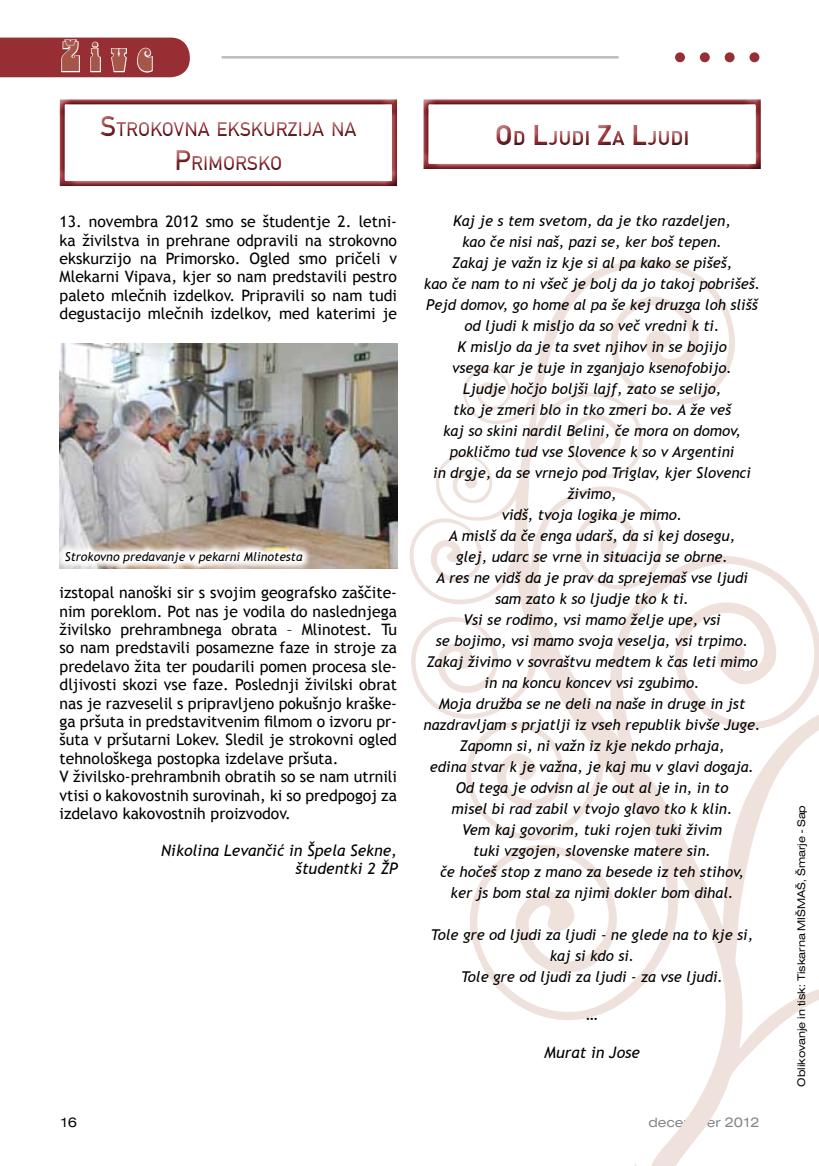
<style>
.page{position:relative;width:819px;height:1166px;background:#fff}
.page>*{position:absolute;margin:0;border:0;box-sizing:border-box;transform-origin:0 0}
.t1{font:43.75px "Bottleneck PEE";color:#a65549}
.t2{font:19.6px/33.6px "DIN Mittelschrift LTCE";color:#962e34;text-align:center}
.t3{font:19.6px "DIN Bold";color:#962e34}
.t4{font:15.75px/18.4px "Trebuchet MS";color:#000;text-align:justify}
.t5{font:italic 15.75px/18.4px "Trebuchet MS";color:#000;text-align:right}
.t6{font:italic 14.88px/21px "Trebuchet MS";color:#000;text-align:center}
.t7{font:14px "Nimbus San DEE Regu Exte";color:#808285}
.t8{font:14px "Nimbus San DEE Regu Exte";color:#000}
.t9{font:italic 12.25px "Trebuchet MS";color:#000}
.t10{font:11.38px "Nimbus San DEE Regu Exte";color:#000}
.s1{font-size:28px}
</style>
<div class="page">
<div style="left:675px;top:52px;width:10px;height:10px;background:#962e34;border-radius:50%"></div>
<div style="left:699px;top:52px;width:10px;height:10px;background:#962e34;border-radius:50%"></div>
<div style="left:724px;top:52px;width:10px;height:10px;background:#962e34;border-radius:50%"></div>
<div style="left:749px;top:52px;width:10px;height:10px;background:#962e34;border-radius:50%"></div>
<hr style="left:221px;top:56px;width:397px;height:3px;background:#bcbec0">
<svg style="left:0;top:38px;width:190px;height:39px;background:#a1454a"></svg>
<svg style="left:409px;top:259px;width:410px;height:907px"></svg>
<div style="left:58px;top:100px;width:342px;height:87px;background:#000;opacity:.75"></div>
<img style="left:60px;top:343px;width:337px;height:225px">
<svg style="left:59px;top:541px;width:251px;height:28px"></svg>
<div style="left:422px;top:100px;width:341px;height:69px;background:#000;opacity:.75"></div>
<h1 class="t1" style="left:61px;top:35px;width:92px">Živc</h1>
<h2 class="t2" style="left:100px;top:113px;width:257px"><span class="s1">S</span>TROKOVNA EKSKURZIJA NA<br><span class="s1">P</span>RIMORSKO</h2>
<p class="t4" style="left:60px;top:213px;width:339px">13. novembra 2012 smo se študentje 2. letni&shy;ka živilstva in prehrane odpravili na strokovno ekskurzijo na Primorsko. Ogled smo pričeli v Mlekarni Vipava, kjer so nam predstavili pestro paleto mlečnih izdelkov. Pripravili so nam tudi degustacijo mlečnih izdelkov, med katerimi je</p>
<p class="t9" style="left:65px;top:549px;width:239px">Strokovno predavanje v pekarni Mlinotesta</p>
<p class="t4" style="left:60px;top:584px;width:339px;text-align:left">izstopal nanoški sir s svojim geografsko zaščite&shy;nim poreklom. Pot nas je vodila do naslednjega živilsko prehrambnega obrata – Mlinotest. Tu so nam predstavili posamezne faze in stroje za predelavo žita ter poudarili pomen procesa sle&shy;dljivosti skozi vse faze. Poslednji živilski obrat nas je razveselil s pripravljeno pokušnjo kraške&shy;ga pršuta in predstavitvenim filmom o izvoru pr&shy;šuta v pršutarni Lokev. Sledil je strokovni ogled tehnološkega postopka izdelave pršuta.<br>V živilsko-prehrambnih obratih so se nam utrnili vtisi o kakovostnih surovinah, ki so predpogoj za izdelavo kakovostnih proizvodov.</p>
<p class="t5" style="left:161px;top:841px;width:238px">Nikolina Levančić in Špela Sekne, študentki 2 ŽP</p>
<h2 class="t3" style="left:494px;top:125px;width:196px"><span class="s1">O</span>D <span class="s1">L</span>JUDI <span class="s1">Z</span>A <span class="s1">L</span>JUDI</h2>
<p class="t6" style="left:423px;top:210px;width:338px">Kaj je s tem svetom, da je tko razdeljen,<br>kao če nisi naš, pazi se, ker boš tepen.<br>Zakaj je važn iz kje si al pa kako se pišeš,<br>kao če nam to ni všeč je bolj da jo takoj pobrišeš.<br>Pejd domov, go home al pa še kej druzga loh slišš od ljudi k misljo da so več vredni k ti.<br>K misljo da je ta svet njihov in se bojijo<br>vsega kar je tuje in zganjajo ksenofobijo.<br>Ljudje hočjo boljši lajf, zato se selijo,<br>tko je zmeri blo in tko zmeri bo. A že veš<br>kaj so skini nardil Belini, če mora on domov, pokličmo tud vse Slovence k so v Argentini<br>in drgje, da se vrnejo pod Triglav, kjer Slovenci živimo,<br>vidš, tvoja logika je mimo.<br>A mislš da če enga udarš, da si kej dosegu,<br>glej, udarc se vrne in situacija se obrne.<br>A res ne vidš da je prav da sprejemaš vse ljudi sam zato k so ljudje tko k ti.<br>Vsi se rodimo, vsi mamo želje upe, vsi<br>se bojimo, vsi mamo svoja veselja, vsi trpimo.<br>Zakaj živimo v sovraštvu medtem k čas leti mimo in na koncu koncev vsi zgubimo.<br>Moja družba se ne deli na naše in druge in jst nazdravljam s prjatlji iz vseh republik bivše Juge.<br>Zapomn si, ni važn iz kje nekdo prhaja,<br>edina stvar k je važna, je kaj mu v glavi dogaja.<br>Od tega je odvisn al je out al je in, in to<br>misel bi rad zabil v tvojo glavo tko k klin.<br>Vem kaj govorim, tuki rojen tuki živim<br>tuki vzgojen, slovenske matere sin.<br>če hočeš stop z mano za besede iz teh stihov,<br>ker js bom stal za njimi dokler bom dihal.</p>
<p class="t6" style="left:431px;top:925px;width:324px">Tole gre od ljudi za ljudi - ne glede na to kje si, kaj si kdo si.<br>Tole gre od ljudi za ljudi - za vse ljudi.</p>
<p class="t5" style="left:586px;top:1005px;width:13px">…</p>
<p class="t5" style="left:544px;top:1043px;width:97px">Murat in Jose</p>
<p class="t8" style="left:60px;top:1114px;width:19px">16</p>
<p class="t7" style="left:648px;top:1114px;width:112px">december 2012</p>
<p class="t10" style="left:795px;top:1086px;width:283px;rotate:-90deg">Oblikovanje in tisk: Tiskarna MIŠMAŠ, Šmarje - Sap</p>
</div>
